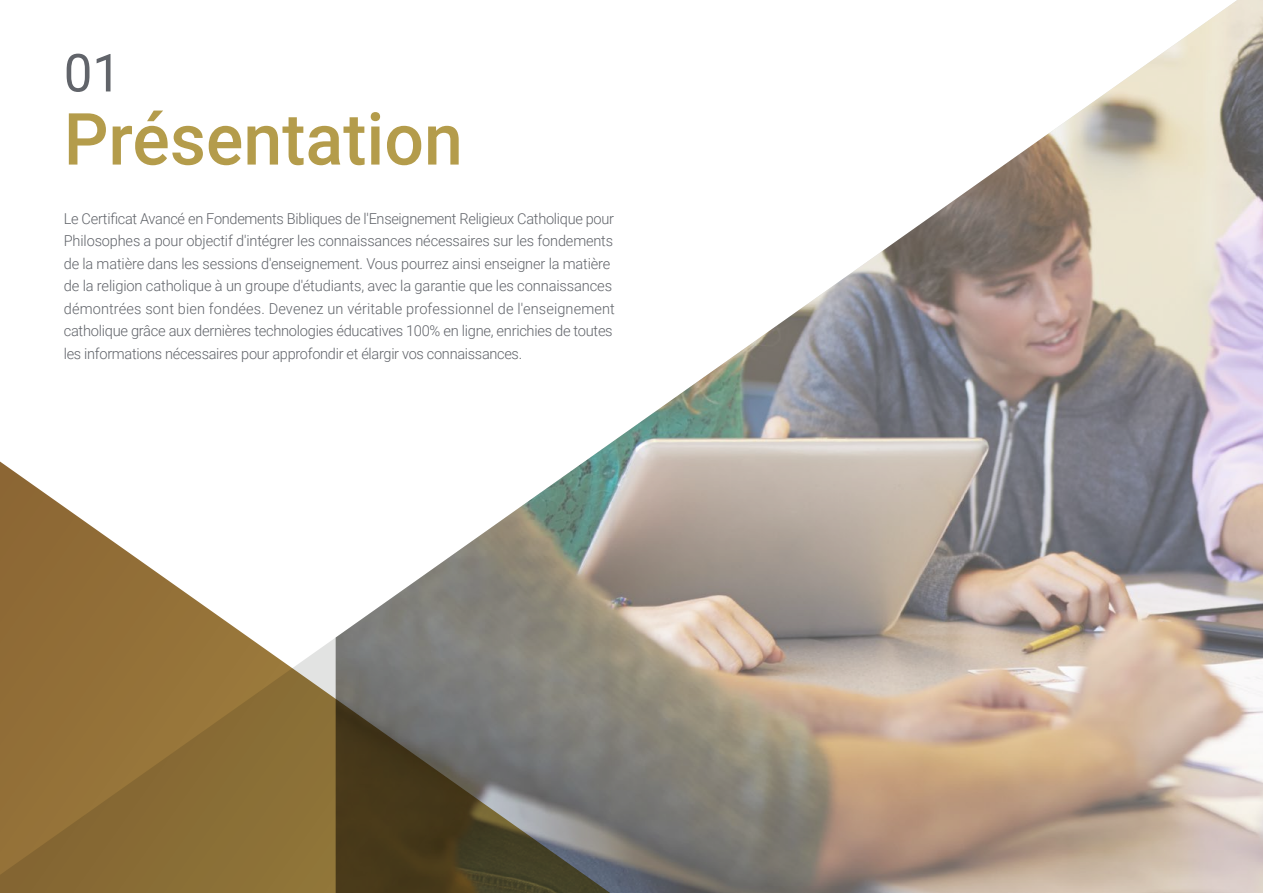
<style>
.page{position:relative;width:1263px;height:893px;background:#fff}
.page>*{position:absolute;margin:0;border:0;box-sizing:border-box;transform-origin:0 0}
.t1{font:500 72px "Roboto";color:#b49c4b}
.t2{font:52.5px "Roboto";color:#61646a}
.t3{font:300 15px/22.5px "Roboto";letter-spacing:-.01em;color:#61646a}
</style>
<div class="page">
<img style="left:606px;top:0;width:657px;height:893px">
<svg style="left:0;top:446px;width:640px;height:447px"></svg>
<h2 class="t2" style="left:64px;top:36px;width:59px">01</h2>
<h1 class="t1" style="left:64px;top:89px;width:401px">Présentation</h1>
<p class="t3" style="left:64px;top:207px;width:553px">Le Certificat Avancé en Fondements Bibliques de l'Enseignement Religieux Catholique pour Philosophes a pour objectif d'intégrer les connaissances nécessaires sur les fondements de la matière dans les sessions d'enseignement. Vous pourrez ainsi enseigner la matière de la religion catholique à un groupe d'étudiants, avec la garantie que les connaissances démontrées sont bien fondées. Devenez un véritable professionnel de l'enseignement catholique grâce aux dernières technologies éducatives 100% en ligne, enrichies de toutes les informations nécessaires pour approfondir et élargir vos connaissances.</p>
</div>
